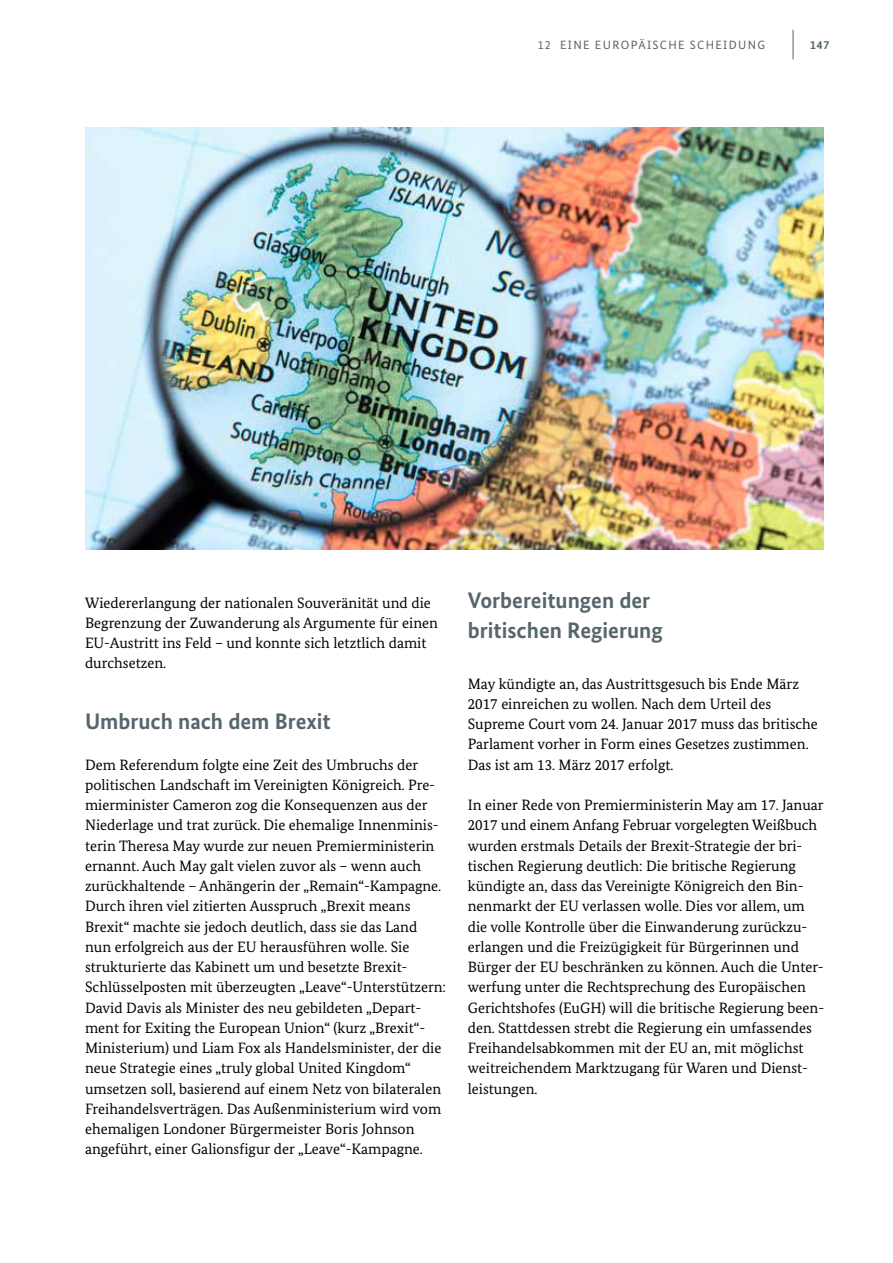
<style>
.page{position:relative;width:893px;height:1263px;background:#fff}
.page>*{position:absolute;margin:0;border:0;box-sizing:border-box;transform-origin:0 0}
.t1{font:700 22.5px/30px "Bundes Sans";color:#57666d}
.t2{font:15px/20.2px "Bundes Serif";color:#000}
.t3{font:12px "Bundes Sans";letter-spacing:.11em;color:#57666d}
.t4{font:700 12px "Bundes Sans";color:#57666d}
</style>
<div class="page">
<hr style="left:793px;top:30px;width:1px;height:30px;background:#57666d">
<img style="left:85px;top:128px;width:739px;height:421px">
<p class="t3" style="left:538px;top:37px;width:229px">12 EINE EUROPÄISCHE SCHEIDUNG</p>
<p class="t4" style="left:810px;top:37px;width:21px">147</p>
<p class="t2" style="left:85px;top:592px;width:355px">Wiedererlangung der nationalen Souveränität und die Begrenzung der Zuwanderung als Argumente für einen EU-Austritt ins Feld – und konnte sich letztlich damit durchsetzen.</p>
<h4 class="t1" style="left:85px;top:706px;width:247px">Umbruch nach dem Brexit</h4>
<p class="t2" style="left:85px;top:754px;width:363px">Dem Referendum folgte eine Zeit des Umbruchs der politischen Landschaft im Vereinigten Königreich. Pre&shy;mierminister Cameron zog die Konsequenzen aus der Niederlage und trat zurück. Die ehemalige Innenminis&shy;terin Theresa May wurde zur neuen Premierministerin ernannt. Auch May galt vielen zuvor als – wenn auch zurückhaltende – Anhängerin der „Remain“-Kampagne.<br>Durch ihren viel zitierten Ausspruch „Brexit means Brexit“ machte sie jedoch deutlich, dass sie das Land nun erfolgreich aus der EU herausführen wolle. Sie strukturierte das Kabinett um und besetzte Brexit-Schlüsselposten mit überzeugten „Leave“-Unterstützern:<br>David Davis als Minister des neu gebildeten „Depart&shy;ment for Exiting the European Union“ (kurz „Brexit“- Ministerium) und Liam Fox als Handelsminister, der die neue Strategie eines „truly global United Kingdom“ umsetzen soll, basierend auf einem Netz von bilateralen Freihandelsverträgen. Das Außenministerium wird vom ehemaligen Londoner Bürgermeister Boris Johnson angeführt, einer Galionsfigur der „Leave“-Kampagne.</p>
<h4 class="t1" style="left:468px;top:585px;width:197px">Vorbereitungen der britischen Regierung</h4>
<p class="t2" style="left:468px;top:673px;width:352px">May kündigte an, das Austrittsgesuch bis Ende März 2017 einreichen zu wollen. Nach dem Urteil des Supreme Court vom 24. Januar 2017 muss das britische Parlament vorher in Form eines Gesetzes zustimmen.<br>Das ist am 13. März 2017 erfolgt.</p>
<p class="t2" style="left:468px;top:795px;width:358px">In einer Rede von Premierministerin May am 17. Januar 2017 und einem Anfang Februar vorgelegten Weißbuch wurden erstmals Details der Brexit-Strategie der bri&shy;tischen Regierung deutlich: Die britische Regierung kündigte an, dass das Vereinigte Königreich den Bin&shy;nenmarkt der EU verlassen wolle. Dies vor allem, um die volle Kontrolle über die Einwanderung zurückzu&shy;erlangen und die Freizügigkeit für Bürgerinnen und Bürger der EU beschränken zu können. Auch die Unter&shy;werfung unter die Rechtsprechung des Europäischen Gerichtshofes (EuGH) will die britische Regierung been&shy;den. Stattdessen strebt die Regierung ein umfassendes Freihandelsabkommen mit der EU an, mit möglichst weitreichendem Marktzugang für Waren und Dienst&shy;leistungen.</p>
</div>
